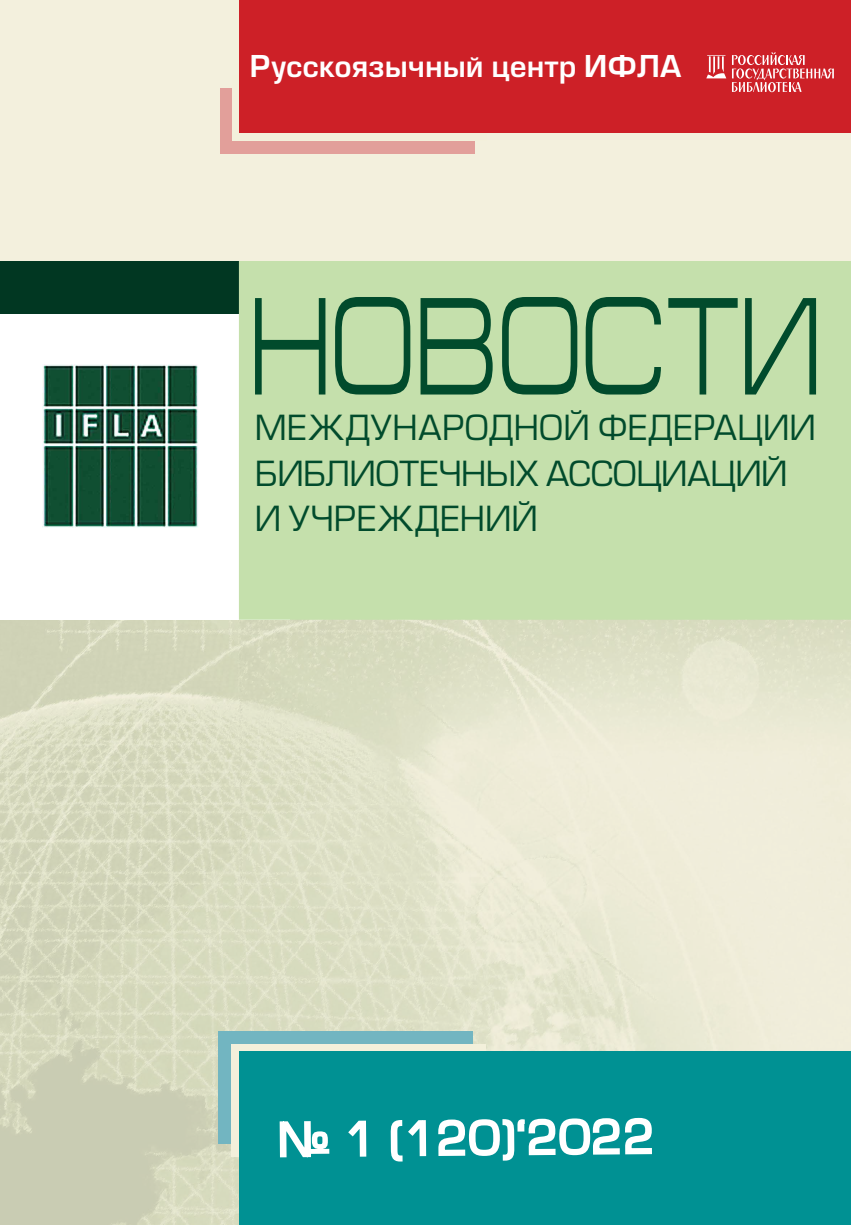
<style>
.page{position:relative;width:851px;height:1225px;background:#fff}
.page>*{position:absolute;margin:0;border:0;box-sizing:border-box;transform-origin:0 0}
.t1{font:138.9px "Europe Ext";color:#014b2c;scale:.67 1}
.t2{font:44.1px "Europe";color:#fff}
.t3{font:33.75px/45.6px "Europe";color:#014b2c}
.t4{font:29.4px "Europe Demi";color:#fff}
</style>
<div class="page">
<div style="left:0;top:0;width:850px;height:1225px;background:#f3f0dd"></div>
<img style="left:0;top:620px;width:850px;height:605px">
<div style="left:0;top:312px;width:289px;height:308px;background:#fff"></div>
<div style="left:220px;top:88px;width:254px;height:66px;background:#e29f9a"></div>
<div style="left:232px;top:75px;width:254px;height:65px;background:#f3f0db"></div>
<div style="left:219px;top:1031px;width:254px;height:113px;background:#72b5c1"></div>
<div style="left:231px;top:1044px;width:254px;height:112px;background:#f3f0db"></div>
<div style="left:239px;top:0;width:611px;height:132px;background:#cd2027"></div>
<div style="left:239px;top:1051px;width:611px;height:174px;background:#009193"></div>
<div style="left:0;top:262px;width:239px;height:52px;background:#013722"></div>
<img style="left:42px;top:364px;width:156px;height:163px">
<div style="left:239px;top:261px;width:611px;height:359px;background:#c5e0ac"></div>
<svg style="left:279px;top:1121px;width:51px;height:37px"></svg>
<svg style="left:348px;top:1120px;width:19px;height:37px"></svg>
<svg style="left:390px;top:1120px;width:37px;height:42px"></svg>
<svg style="left:437px;top:451px;width:216px;height:710px"></svg>
<svg style="left:706px;top:52px;width:127px;height:40px"></svg>
<p class="t4" style="left:250px;top:49px;width:433px">Русскоязычный центр ИФЛА</p>
<h1 class="t1" style="left:249px;top:271px;width:855px">НОВОСТИ</h1>
<p class="t3" style="left:255px;top:405px;width:562px">МЕЖДУНАРОДНОЙ ФЕДЕРАЦИИ<br>БИБЛИОТЕЧНЫХ АССОЦИАЦИЙ<br>И УЧРЕЖДЕНИЙ</p>
<h2 class="t2" style="left:277px;top:1116px;width:377px;rotate:-1deg">№ 1 (120)‘2022</h2>
</div>
